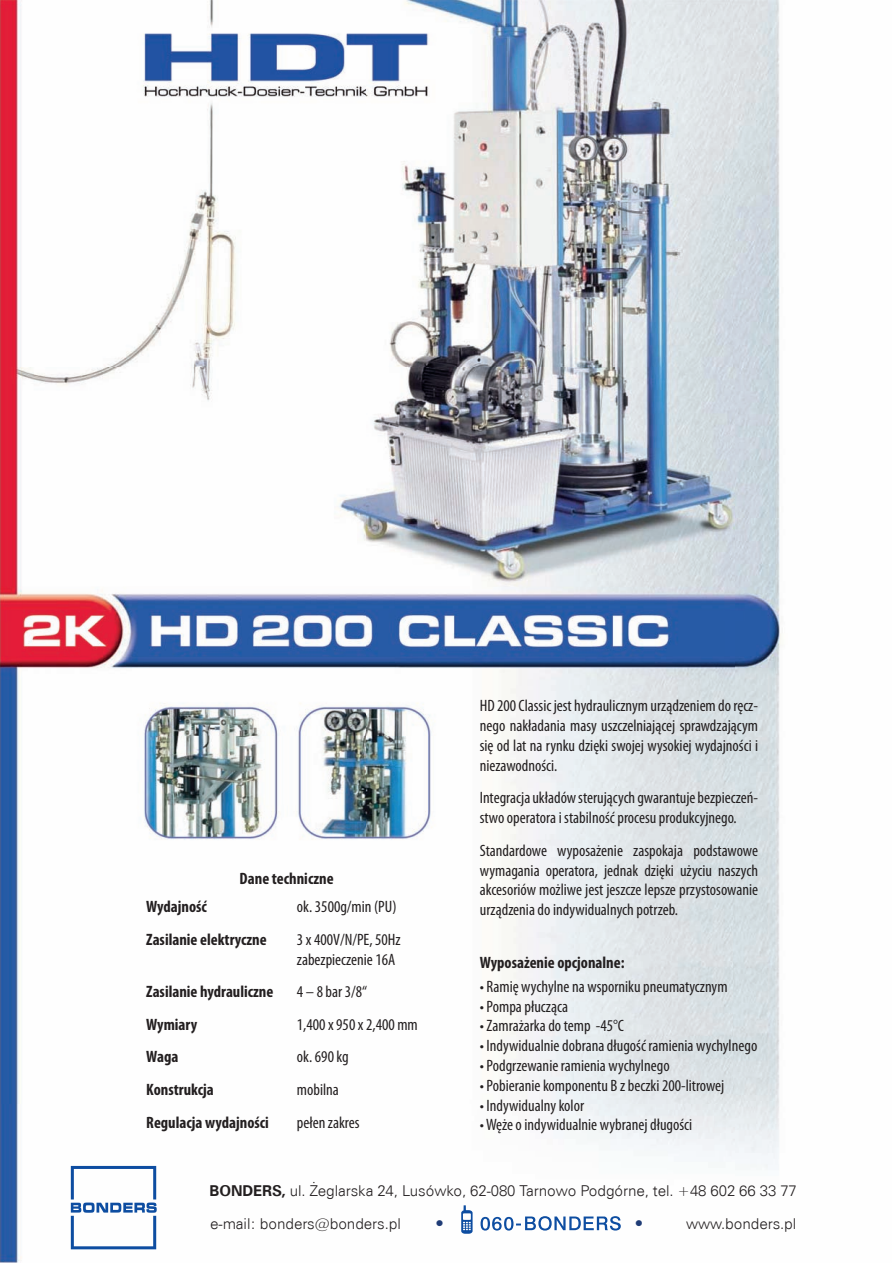
<style>
.page{position:relative;width:893px;height:1263px;background:#fff}
.page>*{position:absolute;margin:0;border:0;box-sizing:border-box;transform-origin:0 0}
.t1{font:21px "Zurich Lt EU";color:#1f3c76}
.t2{font:condensed 16.5px/19.8px "Myriad Pro";color:#231f20}
.t3{font:700 condensed 16.5px/32.5px "Myriad Pro";color:#231f20}
.t4{font:15px "Zurich Lt EU";letter-spacing:-.005em;color:#231f20}
.s1{font-family:"Zurich EU";font-weight:700}
</style>
<div class="page">
<img style="left:0;top:0;width:781px;height:1263px">
<svg style="left:71px;top:1166px;width:86px;height:83px"></svg>
<svg style="left:461px;top:1205px;width:12px;height:29px"></svg>
<svg style="left:481px;top:1216px;width:140px;height:14px"></svg>
<p class="t3" style="left:240px;top:864px;width:95px">Dane techniczne</p>
<p class="t3" style="left:146px;top:892px;width:122px">Wydajność<br>Zasilanie elektryczne</p>
<p class="t3" style="left:146px;top:977px;width:129px">Zasilanie hydrauliczne<br>Wymiary<br>Waga<br>Konstrukcja<br>Regulacja wydajności</p>
<p class="t2" style="left:297px;top:892px;width:105px;line-height:32.5px">ok. 3500g/min (PU)<br>3 x 400V/N/PE, 50Hz</p>
<p class="t2" style="left:297px;top:944px;width:122px;line-height:32.5px">zabezpieczenie 16A<br>4 – 8 bar 3/8“<br>1,400 x 950 x 2,400 mm ok. 690 kg<br>mobilna<br>pełen zakres</p>
<p class="t2" style="left:480px;top:698px;width:280px;text-align:justify">HD 200 Classic jest hydraulicznym urządzeniem do ręcz&shy;nego nakładania masy uszczelniającej sprawdzającym się od lat na rynku dzięki swojej wysokiej wydajności i niezawodności.</p>
<p class="t2" style="left:480px;top:789px;width:280px">Integracja układów sterujących gwarantuje bezpieczeń&shy;stwo operatora i stabilność procesu produkcyjnego.</p>
<p class="t2" style="left:480px;top:842px;width:280px;text-align:justify">Standardowe wyposażenie zaspokaja podstawowe wymagania operatora, jednak dzięki użyciu naszych akcesoriów możliwe jest jeszcze lepsze przystosowanie urządzenia do indywidualnych potrzeb.</p>
<p class="t3" style="left:480px;top:947px;width:146px">Wyposażenie opcjonalne:</p>
<p class="t2" style="left:480px;top:978px;width:249px">• Ramię wychylne na wsporniku pneumatycznym</p>
<p class="t2" style="left:480px;top:998px;width:90px">• Pompa płucząca</p>
<p class="t2" style="left:480px;top:1017px;width:146px">• Zamrażarka do temp -45°C</p>
<p class="t2" style="left:480px;top:1037px;width:279px">• Indywidualnie dobrana długość ramienia wychylnego</p>
<p class="t2" style="left:480px;top:1057px;width:191px">• Podgrzewanie ramienia wychylnego</p>
<p class="t2" style="left:480px;top:1077px;width:246px">• Pobieranie komponentu B z beczki 200-litrowej</p>
<p class="t2" style="left:480px;top:1097px;width:106px">• Indywidualny kolor</p>
<p class="t2" style="left:480px;top:1116px;width:214px">• Węże o indywidualnie wybranej długości</p>
<p class="t4" style="left:210px;top:1182px;width:589px"><span class="s1">BONDERS,</span> ul. Żeglarska 24, Lusówko, 62-080 Tarnowo Podgórne, tel. +48 602 66 33 77</p>
<p class="t4" style="left:210px;top:1215px;width:192px">e-mail: bonders@bonders.pl</p>
<p class="t1" style="left:433px;top:1210px;width:14px">•</p>
<p class="t1" style="left:633px;top:1210px;width:14px">•</p>
<p class="t4" style="left:686px;top:1215px;width:112px">www.bonders.pl</p>
</div>
